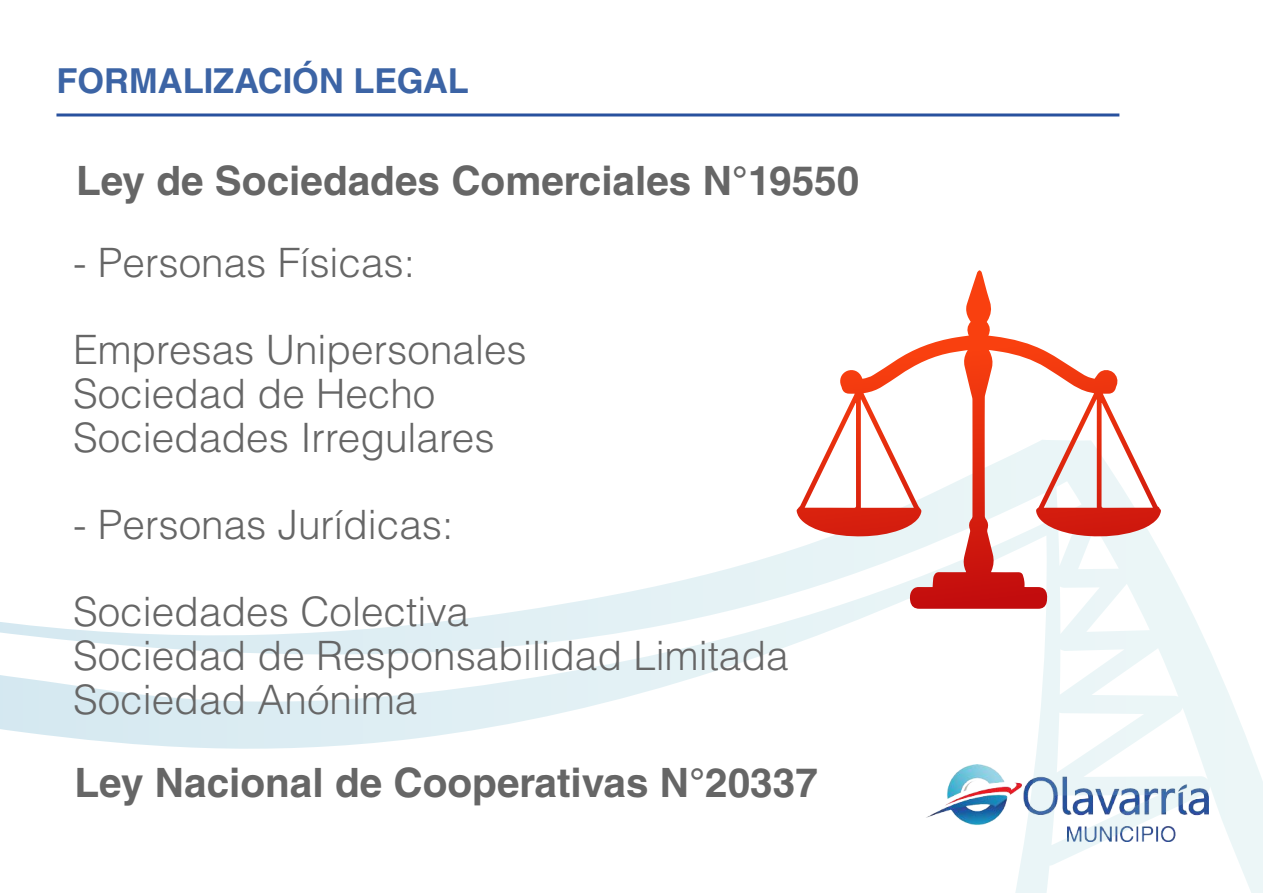
<style>
.page{position:relative;width:1263px;height:893px;background:#fff}
.page>*{position:absolute;margin:0;border:0;box-sizing:border-box;transform-origin:0 0}
.t1{font:300 40.5px/87.4px "Helvetica LT Std";color:#666}
.t2{font:700 40.5px "Helvetica LT Std";color:#666}
.t3{font:700 34.5px "Helvetica LT Std";color:#3c64a5}
</style>
<div class="page">
<hr style="left:56px;top:113px;width:1063px;height:3px;background:#28519e">
<svg style="left:0;top:549px;width:1263px;height:344px"></svg>
<svg style="left:796px;top:272px;width:365px;height:337px"></svg>
<p class="t3" style="left:56px;top:59px;width:414px">FORMALIZACIÓN LEGAL</p>
<p class="t2" style="left:76px;top:156px;width:785px">Ley de Sociedades Comerciales N°19550</p>
<p class="t1" style="left:73px;top:218px;width:455px">- Personas Físicas:<br>Empresas Unipersonales</p>
<p class="t1" style="left:73px;top:371px;width:423px;line-height:43.7px">Sociedad de Hecho<br>Sociedades Irregulares</p>
<p class="t1" style="left:73px;top:480px;width:398px">- Personas Jurídicas:<br>Sociedades Colectiva</p>
<p class="t1" style="left:73px;top:633px;width:717px;line-height:43.7px">Sociedad de Responsabilidad Limitada<br>Sociedad Anónima</p>
<p class="t2" style="left:74px;top:758px;width:745px">Ley Nacional de Cooperativas N°20337</p>
</div>
